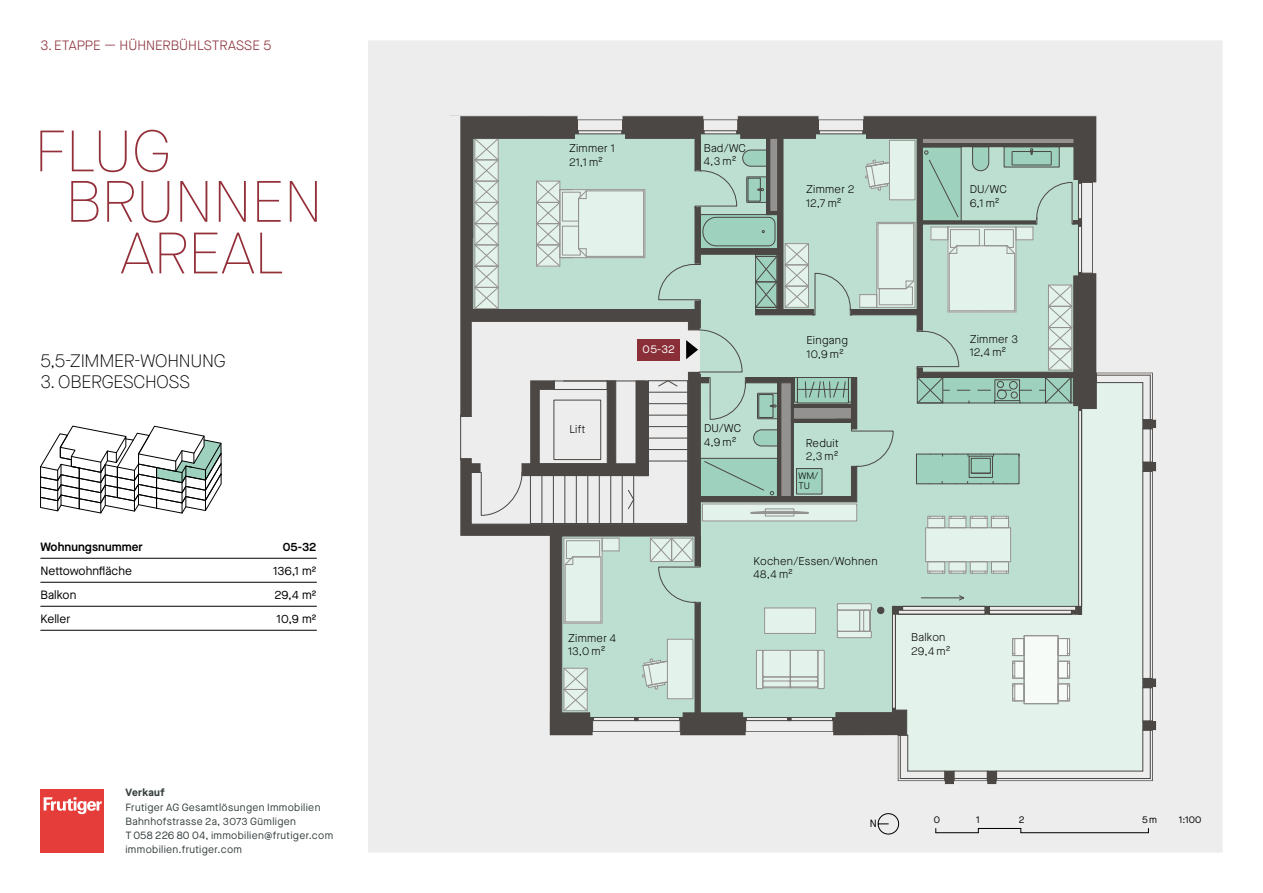
<style>
.page{position:relative;width:1263px;height:893px;background:#fff}
.page>*{position:absolute;margin:0;border:0;box-sizing:border-box;transform-origin:0 0}
.t1{font:100 18px "Maison Neue";letter-spacing:-.01em;color:#000}
.t2{font:300 13.5px "Maison Neue";color:#8a2e37}
.t3{font:12px "Maison Neue";letter-spacing:.005em;color:#000}
.t4{font:600 12px "Maison Neue";letter-spacing:.005em;color:#000}
.t5{font:300 11.25px/13.5px "Maison Neue";letter-spacing:.025em;color:#000}
.t6{font:11.25px "Maison Neue";color:#fff}
.t7{font:10.5px/14px "Maison Neue";letter-spacing:.03em;color:#363f3f}
.t8{font:700 10.5px "Maison Neue";letter-spacing:.025em;color:#363f3f}
.t9{font:10.5px "Maison Neue";color:#000}
.t10{font:9.75px "Maison Neue";color:#000}
.t11{font:300 9.3px/10.1px "Maison Neue";color:#000}
</style>
<div class="page">
<div style="left:368px;top:40px;width:854px;height:813px;background:#ededed"></div>
<svg style="left:460px;top:372px;width:696px;height:413px"></svg>
<hr style="left:1153px;top:688px;width:3px;height:33px;background:#ededed">
<hr style="left:1153px;top:429px;width:3px;height:33px;background:#ededed">
<svg style="left:450px;top:115px;width:647px;height:409px"></svg>
<div style="left:637px;top:339px;width:43px;height:21px;background:#8a2e37"></div>
<hr style="left:460px;top:414px;width:1px;height:47px;background:#4b4744">
<hr style="left:936px;top:832px;width:42px;height:1px;background:#000">
<hr style="left:1021px;top:832px;width:127px;height:1px;background:#000">
<hr style="left:978px;top:828px;width:43px;height:1px;background:#000">
<svg style="left:877px;top:813px;width:22px;height:21px"></svg>
<svg style="left:40px;top:426px;width:182px;height:87px"></svg>
<hr style="left:40px;top:558px;width:277px;height:1px;background:#000">
<hr style="left:40px;top:582px;width:277px;height:1px;background:#000">
<hr style="left:40px;top:606px;width:277px;height:1px;background:#000">
<hr style="left:40px;top:630px;width:277px;height:1px;background:#000">
<div style="left:40px;top:789px;width:64px;height:64px;background:#e53d3a"></div>
<svg style="left:44px;top:797px;width:58px;height:17px"></svg>
<svg style="left:121px;top:233px;width:32px;height:40px"></svg>
<svg style="left:159px;top:233px;width:27px;height:40px"></svg>
<svg style="left:194px;top:233px;width:60px;height:40px"></svg>
<svg style="left:260px;top:233px;width:22px;height:40px"></svg>
<svg style="left:71px;top:181px;width:27px;height:41px"></svg>
<svg style="left:107px;top:181px;width:27px;height:41px"></svg>
<svg style="left:141px;top:181px;width:28px;height:42px"></svg>
<svg style="left:180px;top:181px;width:27px;height:41px"></svg>
<svg style="left:219px;top:181px;width:27px;height:41px"></svg>
<svg style="left:257px;top:181px;width:24px;height:41px"></svg>
<svg style="left:290px;top:181px;width:27px;height:41px"></svg>
<svg style="left:40px;top:131px;width:24px;height:40px"></svg>
<svg style="left:72px;top:131px;width:55px;height:41px"></svg>
<svg style="left:135px;top:130px;width:33px;height:42px"></svg>
<p class="t2" style="left:40px;top:36px;width:233px">3. ETAPPE — HÜHNERBÜHLSTRASSE 5</p>
<h1 class="t1" style="left:40px;top:349px;width:187px">5,5-ZIMMER-WOHNUNG</h1>
<h1 class="t1" style="left:40px;top:371px;width:151px">3. OBERGESCHOSS</h1>
<p class="t4" style="left:40px;top:538px;width:104px">Wohnungsnummer</p>
<p class="t4" style="left:283px;top:538px;width:35px">05-32</p>
<p class="t3" style="left:40px;top:563px;width:93px">Nettowohnfläche</p>
<p class="t3" style="left:273px;top:563px;width:45px">136,1 m2</p>
<p class="t3" style="left:40px;top:587px;width:38px">Balkon</p>
<p class="t3" style="left:275px;top:587px;width:43px">29,4 m2</p>
<p class="t3" style="left:40px;top:611px;width:31px">Keller</p>
<p class="t3" style="left:277px;top:611px;width:41px">10,9 m2</p>
<p class="t8" style="left:125px;top:785px;width:41px">Verkauf</p>
<p class="t7" style="left:125px;top:800px;width:209px">Frutiger AG Gesamtlösungen Immobilien Bahnhofstrasse 2a, 3073 Gümligen<br>T 058 226 80 04, immobilien@frutiger.com immobilien.frutiger.com</p>
<p class="t5" style="left:569px;top:141px;width:47px">Zimmer 1<br>21,1 m2</p>
<p class="t5" style="left:704px;top:141px;width:43px">Bad/WC<br>4,3 m2</p>
<p class="t5" style="left:806px;top:183px;width:50px">Zimmer 2<br>12,7 m2</p>
<p class="t5" style="left:970px;top:183px;width:38px">DU/WC<br>6,1 m2</p>
<p class="t5" style="left:569px;top:422px;width:18px">Lift</p>
<p class="t6" style="left:643px;top:342px;width:34px">05-32</p>
<p class="t5" style="left:568px;top:631px;width:50px">Zimmer 4<br>13,0 m2</p>
<p class="t5" style="left:704px;top:422px;width:38px">DU/WC<br>4,9 m2</p>
<p class="t5" style="left:806px;top:334px;width:43px">Eingang<br>10,9 m2</p>
<p class="t5" style="left:806px;top:436px;width:34px">Reduit<br>2,3 m2</p>
<p class="t11" style="left:798px;top:471px;width:21px">WM/<br>TU</p>
<p class="t5" style="left:754px;top:554px;width:125px">Kochen/Essen/Wohnen<br>48,4 m2</p>
<p class="t5" style="left:970px;top:332px;width:50px">Zimmer 3<br>12,4 m2</p>
<p class="t5" style="left:911px;top:631px;width:41px">Balkon<br>29,4 m2</p>
<p class="t9" style="left:870px;top:817px;width:9px">N</p>
<p class="t10" style="left:934px;top:813px;width:8px">0</p>
<p class="t10" style="left:976px;top:813px;width:5px">1</p>
<p class="t10" style="left:1019px;top:813px;width:7px">2</p>
<p class="t10" style="left:1142px;top:813px;width:16px">5m</p>
<p class="t10" style="left:1179px;top:813px;width:24px">1:100</p>
</div>
